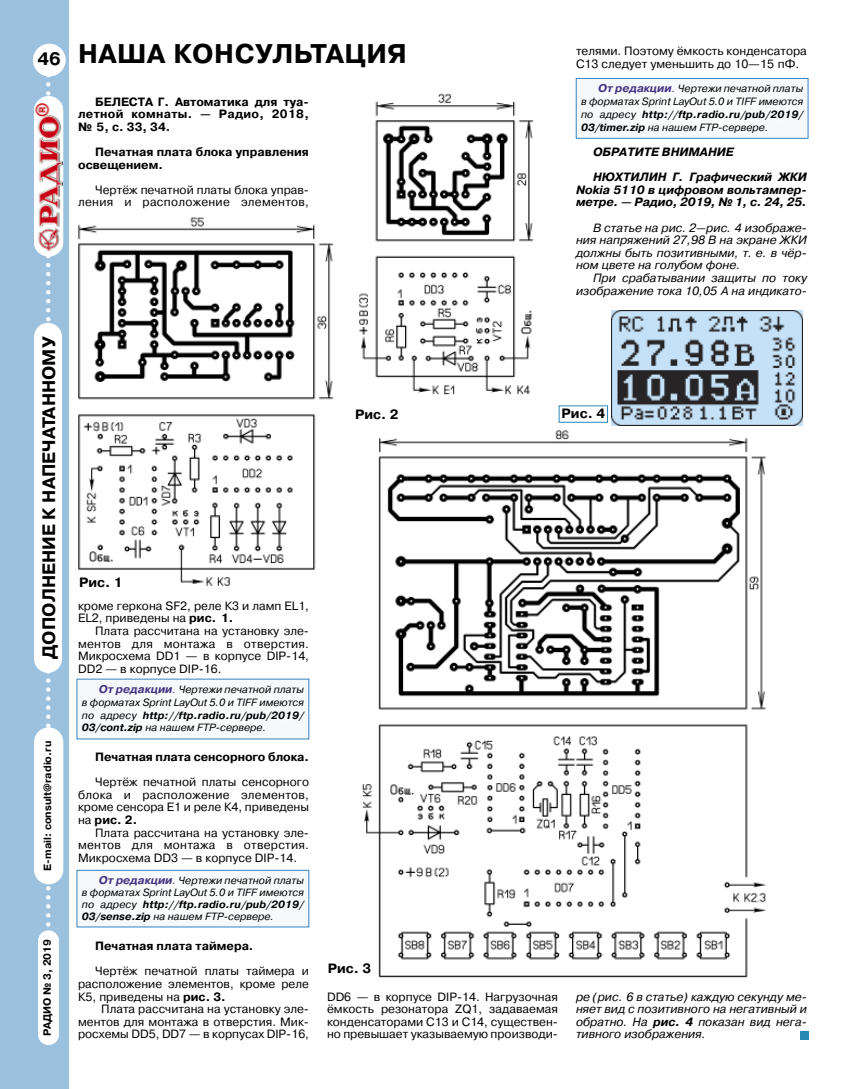
<style>
.page{position:relative;width:851px;height:1089px;background:#fff}
.page>*{position:absolute;margin:0;border:0;box-sizing:border-box;transform-origin:0 0}
.t1{font:700 27px "Pragmatica C";letter-spacing:.02em;color:#000}
.t2{font:700 18px "Pragmatica C";color:#000}
.t3{font:700 13.5px "Pragmatica C";color:#000}
.t4{font:12px/12.6px "Pragmatica C";color:#000;text-align:justify}
.t5{font:italic 12px/12.6px "Pragmatica C";color:#000;text-align:justify}
.t6{font:700 12px/12.6px "Pragmatica C";color:#000;text-align:justify}
.t7{font:italic 700 12px/25.2px "Pragmatica C";color:#000}
.t8{font:italic 10.5px/12.8px "Pragmatica C";color:#000;text-align:justify}
.t9{font:700 10.5px "Pragmatica C";color:#000}
.s1{font-weight:700;font-size:11.25px;color:#453581}
.s2{font-size:11.25px;color:#453581}
.s3{font-weight:700}
</style>
<div class="page">
<div style="left:0;top:0;width:68px;height:1089px;background:#9bc1df"></div>
<svg style="left:46px;top:76px;width:4px;height:851px"></svg>
<div style="left:38px;top:930px;width:21px;height:115px;background:#fff;border-radius:10px"></div>
<div style="left:33px;top:44px;width:33px;height:32px;background:#fff;border-radius:50%"></div>
<div style="left:34px;top:323px;width:28px;height:350px;background:#fff;border-radius:14px"></div>
<div style="left:34px;top:727px;width:29px;height:157px;background:#fff;border-radius:15px"></div>
<div style="left:34px;top:96px;width:29px;height:161px;background:#fff;border-radius:15px"></div>
<img style="left:34px;top:104px;width:29px;height:149px">
<div style="left:799px;top:1031px;width:9px;height:8px;background:#2b88b3"></div>
<div style="left:77px;top:679px;width:231px;height:59px;background:#f7fafc"></div>
<div style="left:576px;top:79px;width:231px;height:59px;background:#f7fafc"></div>
<div style="left:575px;top:78px;width:233px;height:61px;border:1px solid #3782be"></div>
<img style="left:78px;top:217px;width:256px;height:369px">
<div style="left:77px;top:870px;width:231px;height:56px;background:#f8fafd"></div>
<div style="left:77px;top:870px;width:232px;height:57px;border:1px solid #3782be"></div>
<div style="left:326px;top:427px;width:482px;height:551px;background:#fff"></div>
<img style="left:362px;top:430px;width:404px;height:548px">
<div style="left:326px;top:961px;width:47px;height:17px;background:#fff"></div>
<img style="left:359px;top:93px;width:175px;height:302px">
<img style="left:611px;top:311px;width:191px;height:114px">
<h2 class="t2" style="left:38px;top:48px;width:25px">46</h2>
<h2 class="t2" style="left:39px;top:659px;width:323px;rotate:-90deg">ДОПОЛНЕНИЕ К НАПЕЧАТАННОМУ</h2>
<p class="t9" style="left:41px;top:870px;width:131px;rotate:-90deg">E-mail: consult@radio.ru</p>
<p class="t9" style="left:41px;top:1036px;width:99px;rotate:-90deg">РАДИО № 3, 2019</p>
<h1 class="t1" style="left:78px;top:38px;width:330px">НАША КОНСУЛЬТАЦИЯ</h1>
<p class="t6" style="left:78px;top:95px;width:232px;text-indent:17px">БЕЛЕСТА Г. Автоматика для туа&shy;летной комнаты. — Радио, 2018, № 5, с. 33, 34.</p>
<p class="t6" style="left:78px;top:145px;width:232px;text-indent:17px">Печатная плата блока управления освещением.</p>
<p class="t4" style="left:78px;top:183px;width:232px;text-align:right">Чертёж печатной платы блока управ&shy;ления и расположение элементов,</p>
<p class="t4" style="left:576px;top:45px;width:232px">телями. Поэтому ёмкость конденсатора<br>С13 следует уменьшить до 10—15 пФ.</p>
<p class="t8" style="left:581px;top:82px;width:223px;text-indent:17px"><span class="s1">От редакции</span><span class="s2">.</span> Чертежи печатной платы в форматах Sprint LayOut 5.0 и TIFF имеются по адресу <span class="s3">http://ftp.radio.ru/pub/2019/ 03/timer.zip</span> на нашем FTP-сервере.</p>
<p class="t7" style="left:593px;top:139px;width:215px">ОБРАТИТЕ ВНИМАНИЕ<br>НЮХТИЛИН Г. Графический ЖКИ</p>
<p class="t7" style="left:576px;top:183px;width:232px;line-height:12.6px">Nokia 5110 в цифровом вольтампер&shy;метре. — Радио, 2019, № 1, с. 24, 25.</p>
<p class="t5" style="left:576px;top:221px;width:232px;text-indent:17px">В статье на рис. 2—рис. 4 изображе&shy;ния напряжений 27,98 В на экране ЖКИ должны быть позитивными, т. е. в чёр&shy;ном цвете на голубом фоне.</p>
<p class="t5" style="left:576px;top:271px;width:232px;text-align:right">При срабатывании защиты по току изображение тока 10,05 А на индикато-</p>
<p class="t3" style="left:355px;top:406px;width:45px">Рис. 2</p>
<p class="t3" style="left:561px;top:405px;width:45px">Рис. 4</p>
<p class="t3" style="left:79px;top:574px;width:45px">Рис. 1</p>
<p class="t4" style="left:78px;top:599px;width:232px">кроме геркона SF2, реле К3 и ламп EL1,<br>EL2, приведены на <span class="s3">рис. 1.</span></p>
<p class="t4" style="left:78px;top:624px;width:232px;text-indent:17px">Плата рассчитана на установку эле&shy;ментов для монтажа в отверстия.<br>Микросхема DD1 — в корпусе DIP-14, DD2 — в корпусе DIP-16.</p>
<p class="t8" style="left:82px;top:683px;width:223px;text-indent:17px"><span class="s1">От редакции</span><span class="s2">.</span> Чертежи печатной платы в форматах Sprint LayOut 5.0 и TIFF имеются по адресу <span class="s3">http://ftp.radio.ru/pub/2019/ 03/cont.zip</span> на нашем FTP-сервере.</p>
<p class="t6" style="left:95px;top:750px;width:215px">Печатная плата сенсорного блока.</p>
<p class="t4" style="left:78px;top:775px;width:232px;text-indent:17px">Чертёж печатной платы сенсорного блока и расположение элементов, кроме сенсора Е1 и реле К4, приведены на <span class="s3">рис. 2.</span></p>
<p class="t4" style="left:78px;top:826px;width:232px;text-indent:17px">Плата рассчитана на установку эле&shy;ментов для монтажа в отверстия.<br>Микросхема DD3 — в корпусе DIP-14.</p>
<p class="t8" style="left:82px;top:874px;width:223px;line-height:12px;text-indent:17px"><span class="s1">От редакции</span><span class="s2">.</span> Чертежи печатной платы в форматах Sprint LayOut 5.0 и TIFF имеются по адресу <span class="s3">http://ftp.radio.ru/pub/2019/ 03/sense.zip</span> на нашем FTP-сервере.</p>
<p class="t6" style="left:95px;top:939px;width:160px">Печатная плата таймера.</p>
<p class="t4" style="left:78px;top:964px;width:232px;text-indent:17px">Чертёж печатной платы таймера и расположение элементов, кроме реле К5, приведены на <span class="s3">рис. 3.</span></p>
<p class="t4" style="left:78px;top:1002px;width:232px;text-indent:23px">Плата рассчитана на установку эле&shy;ментов для монтажа в отверстия. Мик&shy;росхемы DD5, DD7 — в корпусах DIP-16,</p>
<p class="t3" style="left:328px;top:960px;width:45px">Рис. 3</p>
<p class="t4" style="left:327px;top:990px;width:232px">DD6 — в корпусе DIP-14. Нагрузочная ёмкость резонатора ZQ1, задаваемая конденсаторами С13 и С14, существен&shy;но превышает указываемую производи-</p>
<p class="t5" style="left:576px;top:990px;width:232px">ре (рис. 6 в статье) каждую секунду ме&shy;няет вид с позитивного на негативный и обратно. На <span class="s3">рис. 4</span> показан вид нега&shy;тивного изображения.</p>
</div>
